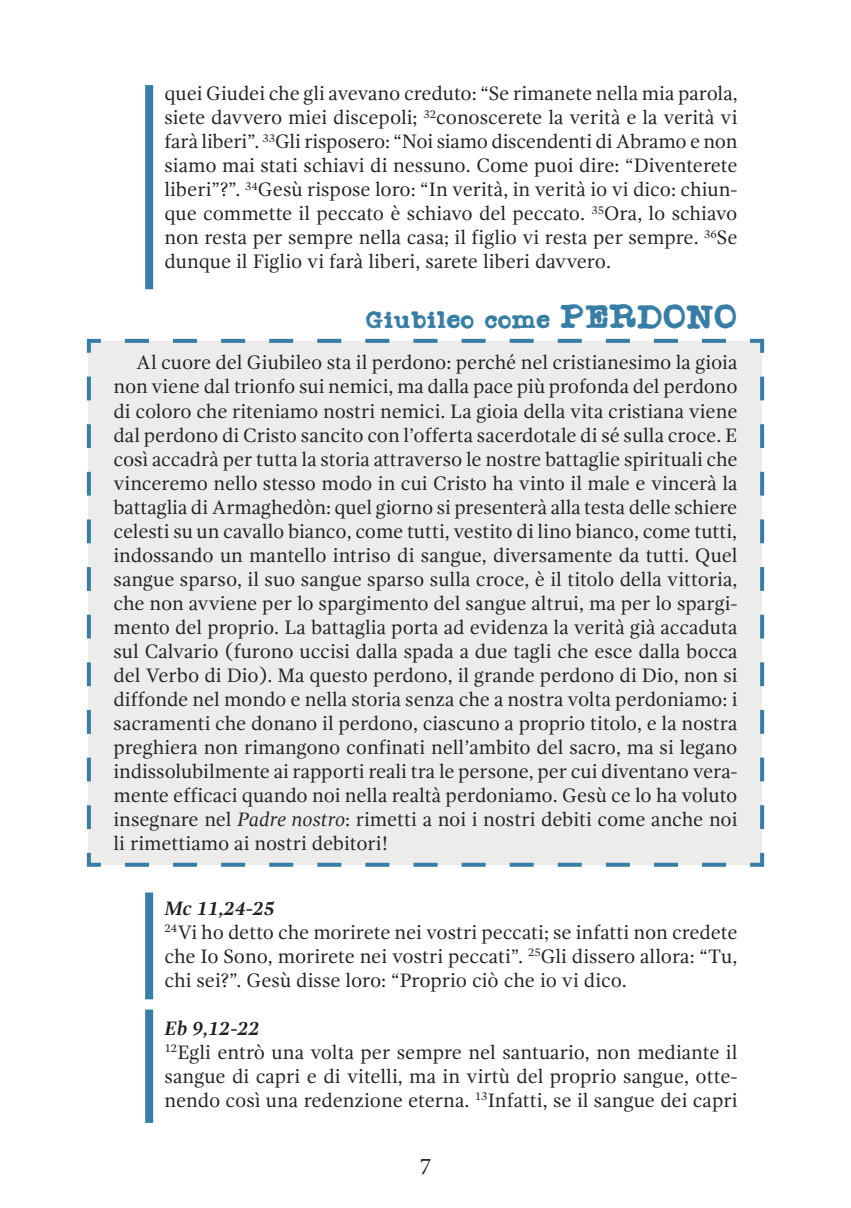
<style>
.page{position:relative;width:851px;height:1208px;background:#fff}
.page>*{position:absolute;margin:0;border:0;box-sizing:border-box;transform-origin:0 0}
.t1{font:24px "Minion Pro";color:#231f20}
.Corpo_testo{font:20px/24px "Gandhi Serif";letter-spacing:-.005em;color:#231f20;text-align:justify}
.Corpo_testo_biblico{font:20px/24px "Gandhi Serif";color:#231f20;text-align:justify}
.Corpo_testo-2{font:20px "Radio Newsman";color:#377da5}
.Corpo_testo_biblico-2{font:italic 700 20px "Gandhi Serif";color:#231f20}
.s1{font-size:28px}
.s2{font-style:italic}
</style>
<div class="page">
<div style="left:86px;top:338px;width:679px;height:529px;background:#ecedeb"></div>
<div style="left:145px;top:85px;width:8px;height:204px;background:#377da5"></div>
<div style="left:145px;top:892px;width:8px;height:107px;background:#377da5"></div>
<div style="left:145px;top:1009px;width:8px;height:114px;background:#377da5"></div>
<p class="Corpo_testo_biblico" style="left:164px;top:82px;width:574px">quei Giudei che gli avevano creduto: “Se rimanete nella mia parola, siete davvero miei discepoli; <sup>32</sup>conoscerete la verità e la verità vi farà liberi”. <sup>33</sup>Gli risposero: “Noi siamo discendenti di Abramo e non siamo mai stati schiavi di nessuno. Come puoi dire: “Diventerete liberi”?”. <sup>34</sup>Gesù rispose loro: “In verità, in verità io vi dico: chiun&shy;que commette il peccato è schiavo del peccato. <sup>35</sup>Ora, lo schiavo non resta per sempre nella casa; il figlio vi resta per sempre. <sup>36</sup>Se dunque il Figlio vi farà liberi, sarete liberi davvero.</p>
<p class="Corpo_testo-2" style="left:366px;top:308px;width:372px">Giubileo come <span class="s1">PERDONO</span></p>
<p class="Corpo_testo" style="left:113px;top:351px;width:625px;text-indent:23px">Al cuore del Giubileo sta il perdono: perché nel cristianesimo la gioia non viene dal trionfo sui nemici, ma dalla pace più profonda del perdono di coloro che riteniamo nostri nemici. La gioia della vita cristiana viene dal perdono di Cristo sancito con l’offerta sacerdotale di sé sulla croce. E così accadrà per tutta la storia attraverso le nostre battaglie spirituali che vinceremo nello stesso modo in cui Cristo ha vinto il male e vincerà la battaglia di Armaghedòn: quel giorno si presenterà alla testa delle schiere celesti su un cavallo bianco, come tutti, vestito di lino bianco, come tutti, indossando un mantello intriso di sangue, diversamente da tutti. Quel sangue sparso, il suo sangue sparso sulla croce, è il titolo della vittoria, che non avviene per lo spargimento del sangue altrui, ma per lo spargi&shy;mento del proprio. La battaglia porta ad evidenza la verità già accaduta sul Calvario (furono uccisi dalla spada a due tagli che esce dalla bocca del Verbo di Dio). Ma questo perdono, il grande perdono di Dio, non si diffonde nel mondo e nella storia senza che a nostra volta perdoniamo: i sacramenti che donano il perdono, ciascuno a proprio titolo, e la nostra preghiera non rimangono confinati nell’ambito del sacro, ma si legano indissolubilmente ai rapporti reali tra le persone, per cui diventano vera&shy;mente efficaci quando noi nella realtà perdoniamo. Gesù ce lo ha voluto insegnare nel <span class="s2">Padre nostro</span>: rimetti a noi i nostri debiti come anche noi li rimettiamo ai nostri debitori!</p>
<p class="Corpo_testo_biblico-2" style="left:164px;top:896px;width:112px">Mc 11,24-25</p>
<p class="Corpo_testo_biblico" style="left:164px;top:920px;width:574px"><sup>24</sup>Vi ho detto che morirete nei vostri peccati; se infatti non credete che Io Sono, morirete nei vostri peccati”. <sup>25</sup>Gli dissero allora: “Tu, chi sei?”. Gesù disse loro: “Proprio ciò che io vi dico.</p>
<p class="Corpo_testo_biblico-2" style="left:164px;top:1016px;width:96px">Eb 9,12-22</p>
<p class="Corpo_testo_biblico" style="left:164px;top:1040px;width:574px"><sup>12</sup>Egli entrò una volta per sempre nel santuario, non mediante il sangue di capri e di vitelli, ma in virtù del proprio sangue, otte&shy;nendo così una redenzione eterna. <sup>13</sup>Infatti, se il sangue dei capri</p>
<p class="t1" style="left:419px;top:1150px;width:13px">7</p>
</div>
